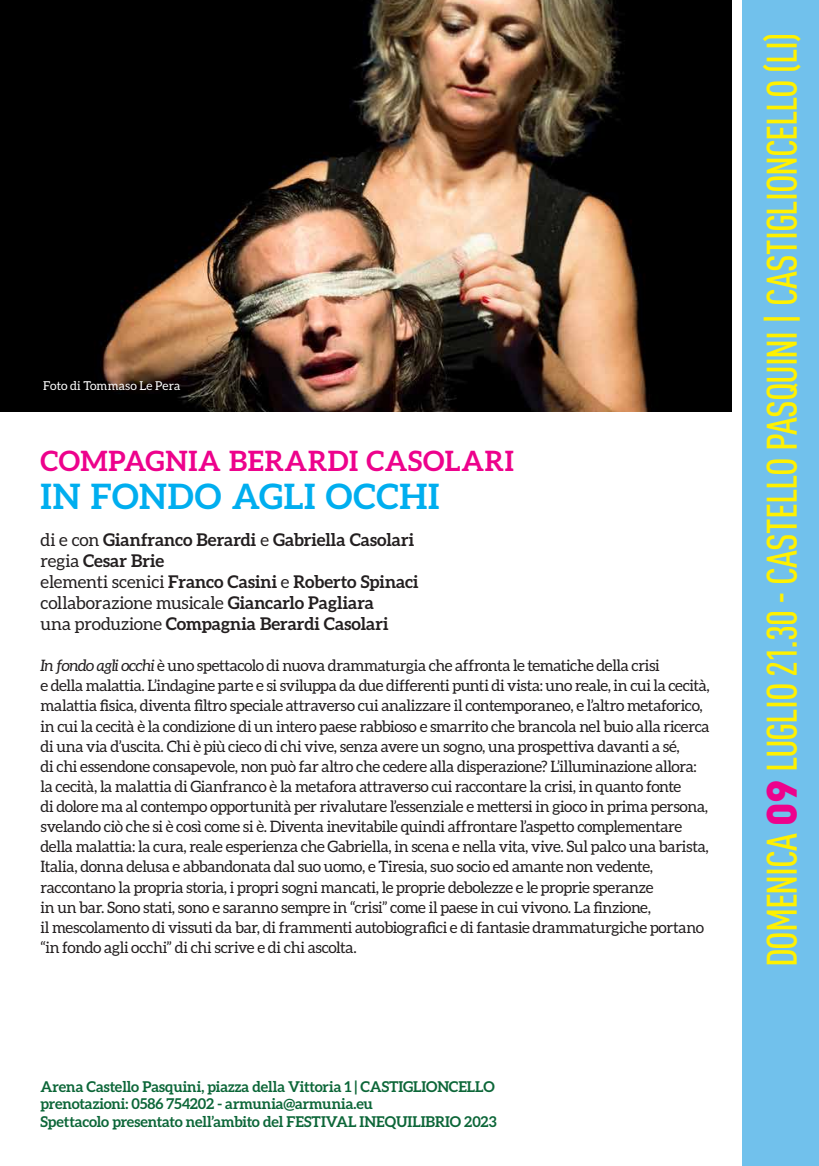
<style>
.page{position:relative;width:819px;height:1166px;background:#fff}
.page>*{position:absolute;margin:0;border:0;box-sizing:border-box;transform-origin:0 0}
.t1{font:500 condensed 42px "DIN Pro";letter-spacing:-.025em;color:#fff101}
.t2{font:700 35px "Aleo";letter-spacing:.02em;color:#00aeef}
.t3{font:700 28px "Aleo";letter-spacing:.025em;color:#ed028c}
.t4{font:700 17.5px/21px "Aleo";letter-spacing:.005em;color:#231f20}
.t5{font:15.75px/20.1px "Aleo";letter-spacing:-.02em;color:#231f20}
.t6{font:700 14.88px/17.8px "Aleo";letter-spacing:-.005em;color:#0c6638}
.t7{font:12.25px "Aleo";letter-spacing:.005em;color:#fff}
.s1{font-weight:400}
.s2{font-style:italic}
.s3{font-weight:900;font-stretch:normal;color:#ed028c}
</style>
<div class="page">
<img style="left:0;top:0;width:731px;height:411px">
<div style="left:742px;top:0;width:77px;height:1166px;background:#71c1ec"></div>
<p class="t7" style="left:43px;top:379px;width:138px">Foto di Tommaso Le Pera</p>
<h3 class="t3" style="left:41px;top:445px;width:474px">COMPAGNIA BERARDI CASOLARI</h3>
<h2 class="t2" style="left:41px;top:476px;width:400px">IN FONDO AGLI OCCHI</h2>
<p class="t4" style="left:41px;top:528px;width:379px"><span class="s1">di e con</span> Gianfranco Berardi <span class="s1">e</span> Gabriella Casolari <span class="s1">regia</span> Cesar Brie<br><span class="s1">elementi scenici</span> Franco Casini <span class="s1">e</span> Roberto Spinaci <span class="s1">collaborazione musicale</span> Giancarlo Pagliara<br><span class="s1">una produzione</span> Compagnia Berardi Casolari</p>
<p class="t5" style="left:41px;top:655px;width:670px"><span class="s2">In fondo agli occhi</span> è uno spettacolo di nuova drammaturgia che affronta le tematiche della crisi<br>e della malattia. L’indagine parte e si sviluppa da due differenti punti di vista: uno reale, in cui la cecità, malattia fisica, diventa filtro speciale attraverso cui analizzare il contemporaneo, e l’altro metaforico, in cui la cecità è la condizione di un intero paese rabbioso e smarrito che brancola nel buio alla ricerca di una via d’uscita. Chi è più cieco di chi vive, senza avere un sogno, una prospettiva davanti a sé,<br>di chi essendone consapevole, non può far altro che cedere alla disperazione? L’illuminazione allora: la cecità, la malattia di Gianfranco è la metafora attraverso cui raccontare la crisi, in quanto fonte<br>di dolore ma al contempo opportunità per rivalutare l’essenziale e mettersi in gioco in prima persona, svelando ciò che si è così come si è. Diventa inevitabile quindi affrontare l’aspetto complementare della malattia: la cura, reale esperienza che Gabriella, in scena e nella vita, vive. Sul palco una barista, Italia, donna delusa e abbandonata dal suo uomo, e Tiresia, suo socio ed amante non vedente, raccontano la propria storia, i propri sogni mancati, le proprie debolezze e le proprie speranze<br>in un bar. Sono stati, sono e saranno sempre in “crisi” come il paese in cui vivono. La finzione,<br>il mescolamento di vissuti da bar, di frammenti autobiografici e di fantasie drammaturgiche portano “in fondo agli occhi” di chi scrive e di chi ascolta.</p>
<p class="t6" style="left:41px;top:1077px;width:457px">Arena Castello Pasquini, piazza della Vittoria 1 | CASTIGLIONCELLO prenotazioni: 0586 754202 - armunia@armunia.eu<br>Spettacolo presentato nell’ambito del FESTIVAL INEQUILIBRIO 2023</p>
<h1 class="t1" style="left:751px;top:967px;width:936px;rotate:-90deg">DOMENICA <span class="s3">09</span> LUGLIO 21.30 - CASTELLO PASQUINI | CASTIGLIONCELLO (LI)</h1>
</div>
